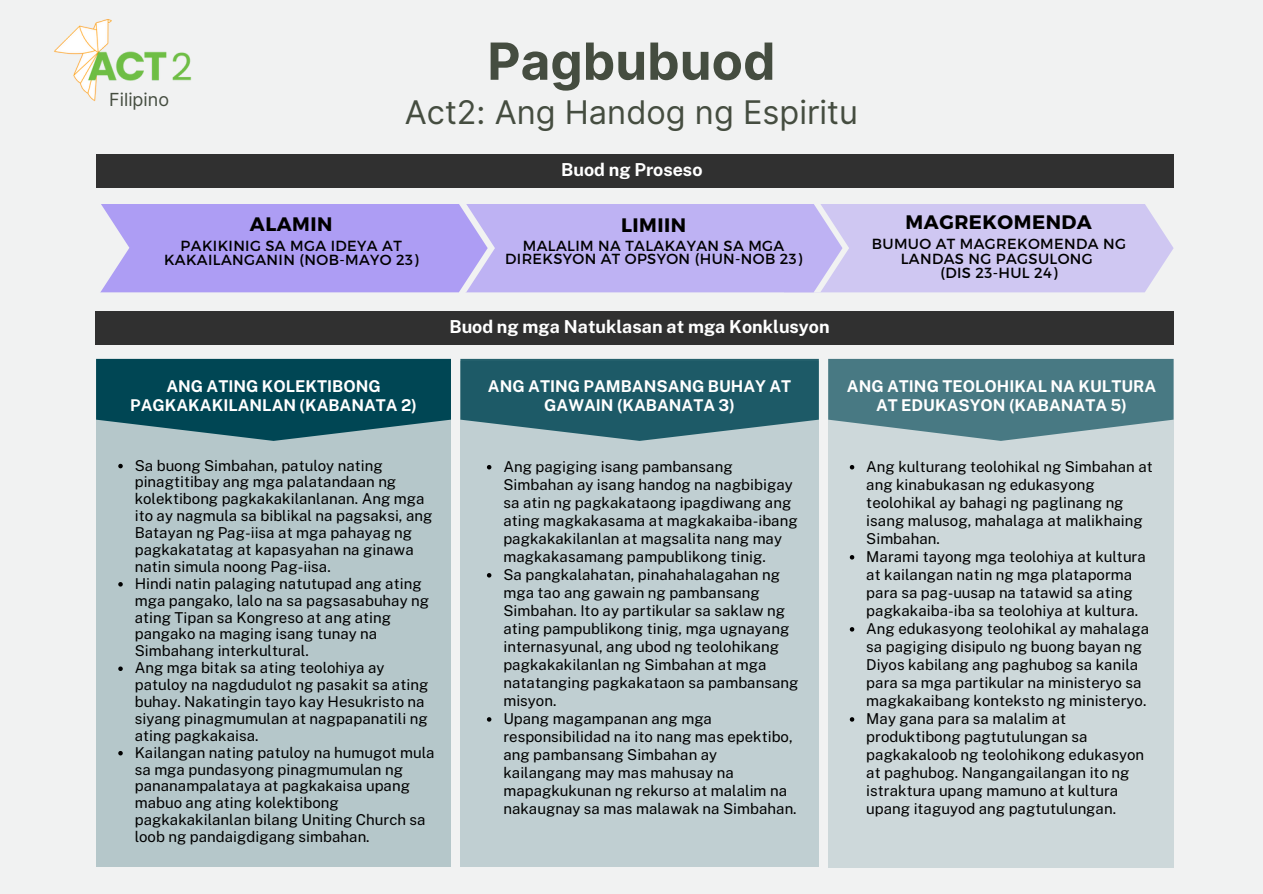
<style>
.page{position:relative;width:1263px;height:894px;background:#fff}
.page>*{position:absolute;margin:0;border:0;box-sizing:border-box;transform-origin:0 0}
.t1{font:700 51.15px "Inter";color:#454d40}
.t2{font:32.55px "Inter";color:#454d40}
.t3{font:700 19.5px "Montserrat";letter-spacing:.025em;color:#000}
.t4{font:18px "Inter";color:#454d40}
.t5{font:700 17.85px "Public Sans";color:#fff}
.t6{font:700 16.2px/19.5px "Public Sans";color:#fff;text-align:center}
.t7{font:15px/18px "Public Sans";color:#000}
.t8{font:14.55px/14.5px "Montserrat";letter-spacing:.025em;color:#000;text-align:center}
</style>
<div class="page">
<div style="left:0;top:0;width:1263px;height:893px;background:#f1f2f2"></div>
<svg style="left:100px;top:204px;width:1074px;height:89px;background:#bfb4f2"></svg>
<img style="left:54px;top:19px;width:138px;height:83px">
<div style="left:95px;top:311px;width:1078px;height:34px;background:#303030"></div>
<div style="left:96px;top:360px;width:355px;height:506px;background:#b5c7ca"></div>
<svg style="left:96px;top:359px;width:355px;height:82px;background:#175663"></svg>
<div style="left:460px;top:360px;width:359px;height:506px;background:#c0cfd2"></div>
<svg style="left:460px;top:359px;width:359px;height:82px;background:#326975"></svg>
<div style="left:828px;top:359px;width:345px;height:508px;background:#cdd8da"></div>
<svg style="left:828px;top:359px;width:345px;height:82px;background:#59858e"></svg>
<div style="left:96px;top:154px;width:1078px;height:34px;background:#303030"></div>
<svg style="left:118px;top:463px;width:5px;height:5px"></svg>
<svg style="left:118px;top:582px;width:5px;height:4px"></svg>
<svg style="left:118px;top:666px;width:5px;height:4px"></svg>
<svg style="left:118px;top:751px;width:5px;height:4px"></svg>
<svg style="left:487px;top:465px;width:4px;height:4px"></svg>
<svg style="left:487px;top:573px;width:4px;height:4px"></svg>
<svg style="left:487px;top:717px;width:4px;height:4px"></svg>
<svg style="left:850px;top:465px;width:4px;height:4px"></svg>
<svg style="left:850px;top:555px;width:4px;height:4px"></svg>
<svg style="left:850px;top:627px;width:4px;height:4px"></svg>
<svg style="left:850px;top:717px;width:4px;height:4px"></svg>
<h1 class="t4" style="left:109px;top:88px;width:61px">Filipino</h1>
<p class="t1" style="left:487px;top:31px;width:290px">Pagbubuod</p>
<h5 class="t2" style="left:405px;top:92px;width:455px">Act2: Ang Handog ng Espiritu</h5>
<p class="t5" style="left:561px;top:159px;width:143px">Buod ng Proseso</p>
<h2 class="t3" style="left:250px;top:211px;width:84px">ALAMIN</h2>
<h2 class="t8" style="left:164px;top:237px;width:256px">PAKIKINIG SA MGA IDEYA AT<br>KAKAILANGANIN (NOB-MAYO 23)</h2>
<h4 class="t3" style="left:621px;top:212px;width:67px">LIMIIN</h4>
<h4 class="t8" style="left:505px;top:238px;width:298px;line-height:13.5px">MALALIM NA TALAKAYAN SA MGA<br>DIREKSYON AT OPSYON (HUN-NOB 23)</h4>
<h6 class="t5" style="left:449px;top:316px;width:382px">Buod ng mga Natuklasan at mga Konklusyon</h6>
<h6 class="t3" style="left:906px;top:210px;width:188px">MAGREKOMENDA</h6>
<h6 class="t8" style="left:872px;top:235px;width:256px">BUMUO AT MAGREKOMENDA NG<br>LANDAS NG PAGSULONG<br>(DIS 23-HUL 24)</h6>
<h6 class="t6" style="left:130px;top:376px;width:288px">ANG ATING KOLEKTIBONG<br>PAGKAKAKILANLAN (KABANATA 2)</h6>
<h4 class="t6" style="left:488px;top:376px;width:305px">ANG ATING PAMBANSANG BUHAY AT<br>GAWAIN (KABANATA 3)</h4>
<h3 class="t6" style="left:847px;top:376px;width:311px">ANG ATING TEOLOHIKAL NA KULTURA<br>AT EDUKASYON (KABANATA 5)</h3>
<p class="t7" style="left:135px;top:456px;width:299px;line-height:16.8px">Sa buong Simbahan, patuloy nating pinagtitibay ang mga palatandaan ng kolektibong pagkakakilanlanan. Ang mga ito ay nagmula sa biblikal na pagsaksi, ang Batayan ng Pag-iisa at mga pahayag ng pagkakatatag at kapasyahan na ginawa natin simula noong Pag-iisa.</p>
<p class="t7" style="left:135px;top:574px;width:296px;line-height:16.8px">Hindi natin palaging natutupad ang ating mga pangako, lalo na sa pagsasabuhay ng ating Tipan sa Kongreso at ang ating pangako na maging isang tunay na Simbahang interkultural.</p>
<p class="t7" style="left:135px;top:659px;width:295px;line-height:16.8px">Ang mga bitak sa ating teolohiya ay patuloy na nagdudulot ng pasakit sa ating buhay. Nakatingin tayo kay Hesukristo na siyang pinagmumulan at nagpapanatili ng ating pagkakaisa.</p>
<p class="t7" style="left:135px;top:743px;width:301px;line-height:16.8px">Kailangan nating patuloy na humugot mula sa mga pundasyong pinagmumulan ng pananampalataya at pagkakaisa upang mabuo ang ating kolektibong pagkakakilanlan bilang Uniting Church sa loob ng pandaigdigang simbahan.</p>
<h3 class="t7" style="left:503px;top:457px;width:296px">Ang pagiging isang pambansang Simbahan ay isang handog na nagbibigay sa atin ng pagkakataong ipagdiwang ang ating magkakasama at magkakaiba-ibang pagkakakilanlan at magsalita nang may magkakasamang pampublikong tinig.</h3>
<p class="t7" style="left:503px;top:565px;width:297px">Sa pangkalahatan, pinahahalagahan ng mga tao ang gawain ng pambansang Simbahan. Ito ay partikular sa saklaw ng ating pampublikong tinig, mga ugnayang internasyunal, ang ubod ng teolohikang pagkakakilanlan ng Simbahan at mga natatanging pagkakataon sa pambansang misyon.</p>
<p class="t7" style="left:503px;top:709px;width:295px">Upang magampanan ang mga responsibilidad na ito nang mas epektibo, ang pambansang Simbahan ay kailangang may mas mahusay na mapagkukunan ng rekurso at malalim na nakaugnay sa mas malawak na Simbahan.</p>
<p class="t7" style="left:866px;top:457px;width:288px">Ang kulturang teolohikal ng Simbahan at ang kinabukasan ng edukasyong teolohikal ay bahagi ng paglinang ng isang malusog, mahalaga at malikhaing<br>Simbahan.</p>
<h3 class="t7" style="left:866px;top:547px;width:281px">Marami tayong mga teolohiya at kultura at kailangan natin ng mga plataporma para sa pag-uusap na tatawid sa ating pagkakaiba-iba sa teolohiya at kultura.</h3>
<p class="t7" style="left:866px;top:619px;width:284px">Ang edukasyong teolohikal ay mahalaga sa pagiging disipulo ng buong bayan ng Diyos kabilang ang paghubog sa kanila para sa mga partikular na ministeryo sa magkakaibang konteksto ng ministeryo.</p>
<p class="t7" style="left:866px;top:709px;width:279px">May gana para sa malalim at produktibong pagtutulungan sa pagkakaloob ng teolohikong edukasyon at paghubog. Nangangailangan ito ng istraktura upang mamuno at kultura upang itaguyod ang pagtutulungan.</p>
</div>
